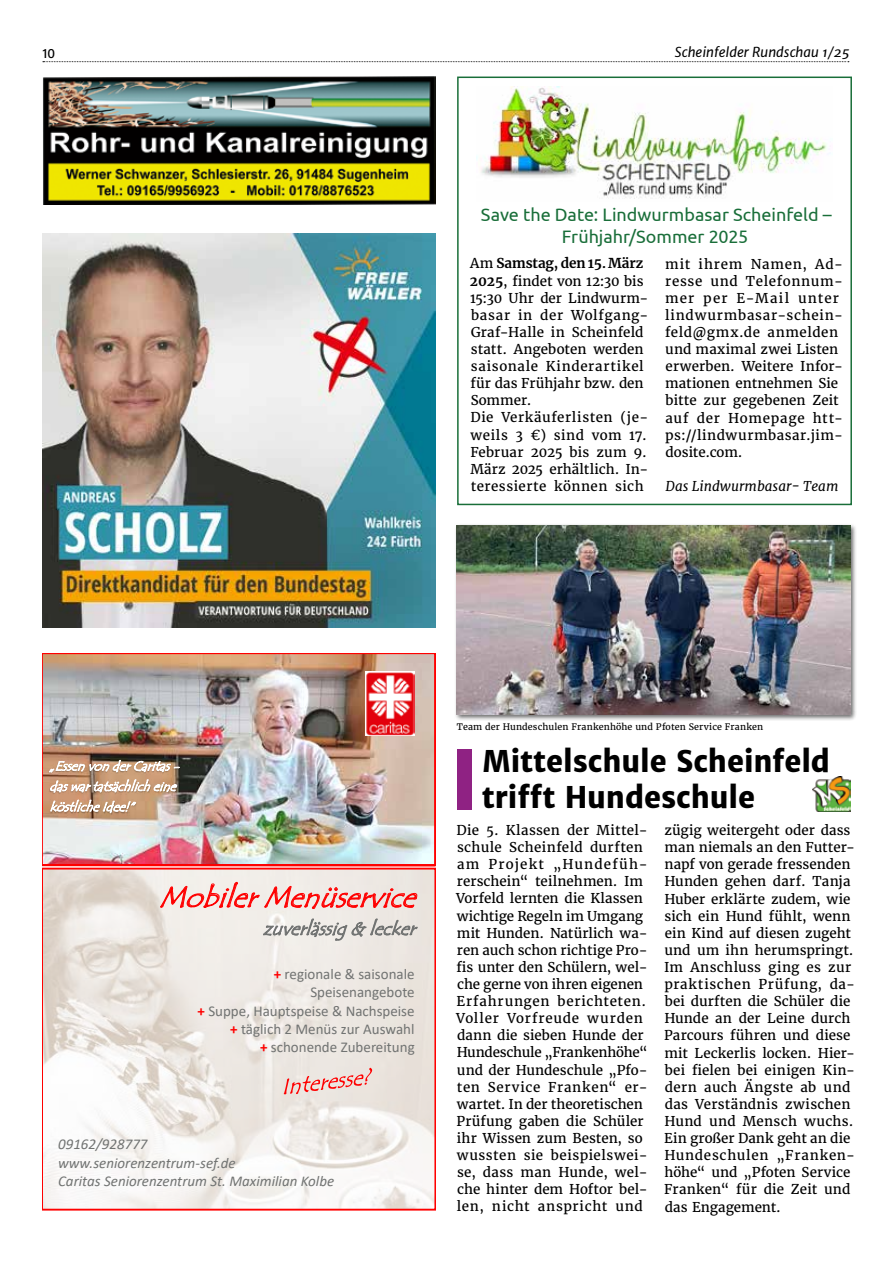
<style>
.page{position:relative;width:893px;height:1263px;background:#fff}
.page>*{position:absolute;margin:0;border:0;box-sizing:border-box;transform-origin:0 0}
.t1{font:800 30px/36px "Merriweather Sans";letter-spacing:-.005em;color:#000;scale:.95 1}
.t2{font:italic 29.1px "Tempus Sans ITC";color:#f00}
.t3{font:italic 18.75px "Tempus Sans ITC";color:#717372}
.t4{font:18px/21.6px "Ubuntu";color:#196e39;text-align:center}
.t5{font:15px/18.3px "Calibri";color:#717372;text-align:right}
.t6{font:italic 15px/18.3px "Calibri";color:#717372}
.t7{font:13.5px/17.1px "Merriweather";letter-spacing:.01em;color:#000}
.t8{font:13.5px/17.1px "Merriweather";letter-spacing:.035em;color:#000}
.t9{font:italic 13.5px "Merriweather Sans";color:#000}
.t10{font:italic 13.5px "Merriweather";color:#000}
.t11{font:500 13.5px "Acumin Pro";color:#000}
.t12{font:9px "Merriweather";letter-spacing:.01em;color:#000}
.s1{font-weight:700}
.s2{font-weight:700;color:#f00}
</style>
<div class="page">
<svg style="left:43px;top:61px;width:806px;height:1px"></svg>
<div style="left:454px;top:523px;width:403px;height:199px;background:#000;opacity:.6"></div>
<img style="left:457px;top:526px;width:393px;height:189px">
<div style="left:458px;top:749px;width:14px;height:60px;background:#8f2283"></div>
<img style="left:813px;top:776px;width:38px;height:36px">
<div style="left:457px;top:77px;width:395px;height:428px;border:2px solid #196e39"></div>
<img style="left:477px;top:87px;width:354px;height:112px">
<img style="left:43px;top:77px;width:393px;height:127px">
<svg style="left:43px;top:868px;width:393px;height:342px"></svg>
<img style="left:43px;top:654px;width:393px;height:212px">
<img style="left:48px;top:760px;width:124px;height:15px">
<svg style="left:49px;top:760px;width:132px;height:12px"></svg>
<img style="left:49px;top:779px;width:129px;height:16px">
<svg style="left:50px;top:779px;width:127px;height:13px"></svg>
<img style="left:49px;top:799px;width:88px;height:16px">
<svg style="left:50px;top:800px;width:86px;height:13px"></svg>
<svg style="left:160px;top:881px;width:258px;height:60px"></svg>
<hr style="left:43px;top:864px;width:392px;height:2px;background:#f00">
<svg style="left:284px;top:1068px;width:88px;height:26px"></svg>
<img style="left:366px;top:671px;width:49px;height:64px">
<img style="left:42px;top:234px;width:394px;height:393px">
<p class="t11" style="left:43px;top:44px;width:14px">10</p>
<p class="t9" style="left:675px;top:43px;width:176px">Scheinfelder Rundschau 1/25</p>
<h3 class="t4" style="left:481px;top:203px;width:352px">Save the Date: Lindwurmbasar Scheinfeld –<br>Frühjahr/Sommer 2025</h3>
<p class="t7" style="left:470px;top:255px;width:180px">Am <span class="s1">Samstag, den 15. März<br>2025</span>, findet von 12:30 bis<br>15:30 Uhr der Lindwurm&shy;basar in der Wolfgang-<br>Graf-Halle in Scheinfeld statt. Angeboten werden saisonale Kinderartikel für das Frühjahr bzw. den<br>Sommer.<br>Die Verkäuferlisten (je&shy;weils 3 €) sind vom 17.<br>Februar 2025 bis zum 9.<br>März 2025 erhältlich. In&shy;teressierte können sich</p>
<p class="t8" style="left:665px;top:255px;width:179px">mit ihrem Namen, Ad&shy;resse und Telefonnum&shy;mer per E-Mail unter lindwurmbasar-schein&shy;feld@gmx.de anmelden und maximal zwei Listen erwerben. Weitere Infor&shy;mationen entnehmen Sie bitte zur gegebenen Zeit auf der Homepage htt&shy;ps://lindwurmbasar.jim&shy;dosite.com.</p>
<p class="t10" style="left:666px;top:478px;width:174px">Das Lindwurmbasar- Team</p>
<h2 class="t2" style="left:159px;top:879px;width:270px">Mobiler Menüservice</h2>
<h3 class="t3" style="left:263px;top:917px;width:161px">zuverlässig &amp; lecker</h3>
<p class="t5" style="left:198px;top:964px;width:219px"><span class="s2">+</span> regionale &amp; saisonale<br>Speisenangebote<br><span class="s2">+</span> Suppe, Hauptspeise &amp; Nachspeise <span class="s2">+</span> täglich 2 Menüs zur Auswahl<br><span class="s2">+</span> schonende Zubereitung</p>
<p class="t6" style="left:58px;top:1134px;width:278px">09162/928777<br>www.seniorenzentrum-sef.de<br>Caritas Seniorenzentrum St. Maximilian Kolbe</p>
<p class="t12" style="left:457px;top:721px;width:308px">Team der Hundeschulen Frankenhöhe und Pfoten Service Franken</p>
<h1 class="t1" style="left:482px;top:742px;width:368px">Mittelschule Scheinfeld trifft Hundeschule</h1>
<p class="t7" style="left:456px;top:822px;width:193px">Die 5. Klassen der Mittel&shy;schule Scheinfeld durften am Projekt „Hundefüh&shy;rerschein“ teilnehmen. Im<br>Vorfeld lernten die Klassen wichtige Regeln im Umgang mit Hunden. Natürlich wa&shy;ren auch schon richtige Pro&shy;fis unter den Schülern, wel&shy;che gerne von ihren eigenen<br>Erfahrungen berichteten.<br>Voller Vorfreude wurden dann die sieben Hunde der<br>Hundeschule „Frankenhöhe“ und der Hundeschule „Pfo&shy;ten Service Franken“ er&shy;wartet. In der theoretischen<br>Prüfung gaben die Schüler ihr Wissen zum Besten, so wussten sie beispielswei&shy;se, dass man Hunde, wel&shy;che hinter dem Hoftor bel&shy;len, nicht anspricht und</p>
<p class="t7" style="left:664px;top:822px;width:193px">zügig weitergeht oder dass man niemals an den Futter&shy;napf von gerade fressenden<br>Hunden gehen darf. Tanja<br>Huber erklärte zudem, wie sich ein Hund fühlt, wenn ein Kind auf diesen zugeht und um ihn herumspringt.<br>Im Anschluss ging es zur praktischen Prüfung, da&shy;bei durften die Schüler die<br>Hunde an der Leine durch<br>Parcours führen und diese mit Leckerlis locken. Hier&shy;bei fielen bei einigen Kin&shy;dern auch Ängste ab und das Verständnis zwischen<br>Hund und Mensch wuchs.<br>Ein großer Dank geht an die<br>Hundeschulen „Franken&shy;höhe“ und „Pfoten Service<br>Franken“ für die Zeit und das Engagement.</p>
</div>
